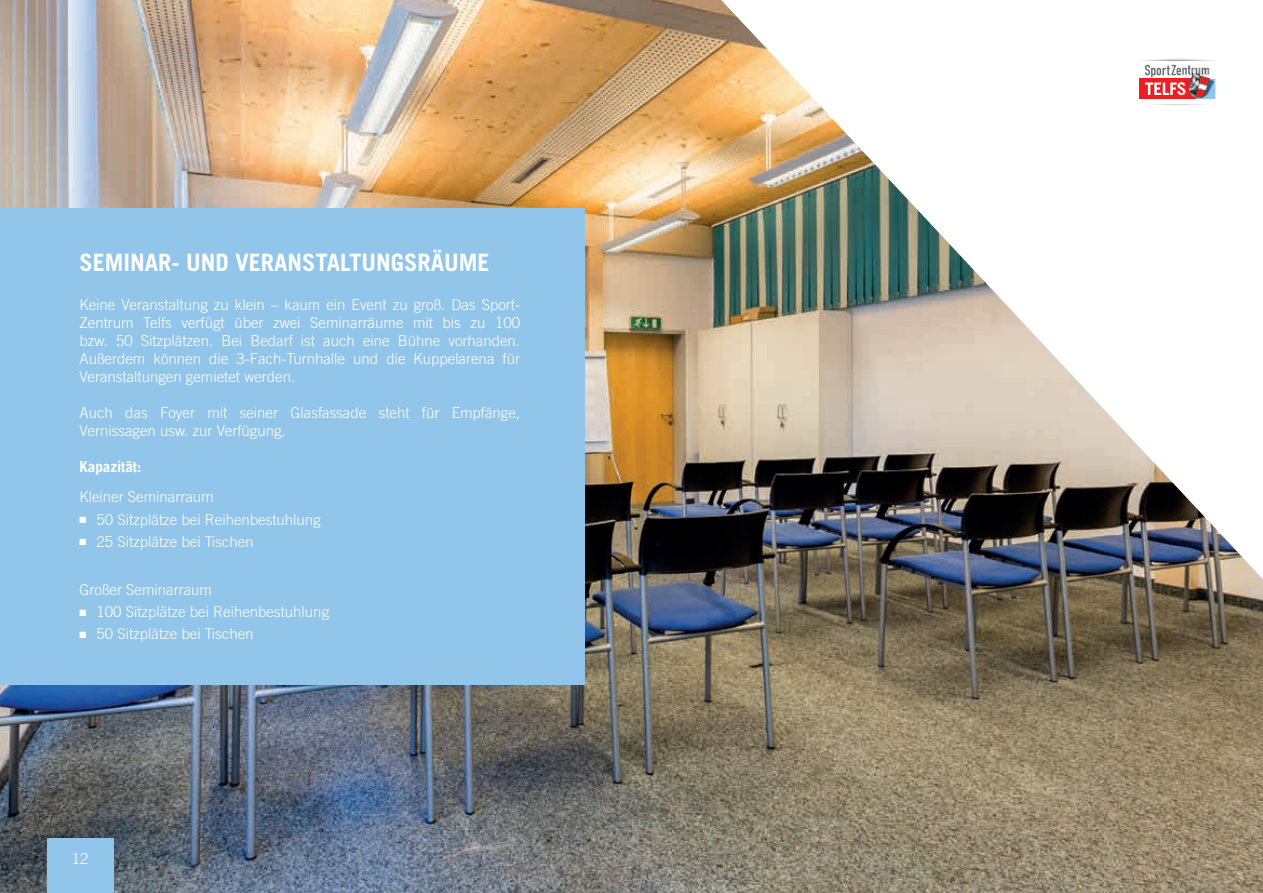
<style>
.page{position:relative;width:1263px;height:893px;background:#fff}
.page>*{position:absolute;margin:0;border:0;box-sizing:border-box;transform-origin:0 0}
.t1{font:700 24px "Trade Gothic LT Std";color:#fff}
.t2{font:300 15px/18px "Trade Gothic LT Std";color:#fff;text-align:justify}
.t3{font:300 15px "Trade Gothic";color:#fff}
.t4{font:700 15px "Trade Gothic LT Std";color:#fff}
</style>
<div class="page">
<img style="left:0;top:0;width:1263px;height:893px">
<div style="left:0;top:208px;width:585px;height:477px;background:#92c5ea"></div>
<img style="left:1135px;top:57px;width:84px;height:4px">
<img style="left:1135px;top:103px;width:84px;height:4px">
<div style="left:1135px;top:61px;width:84px;height:42px;background:#fff"></div>
<div style="left:1139px;top:79px;width:56px;height:20px;background:#ee1d23"></div>
<svg style="left:1145px;top:65px;width:45px;height:30px"></svg>
<div style="left:47px;top:839px;width:67px;height:54px;background:#92c5ea"></div>
<img style="left:1177px;top:66px;width:38px;height:33px">
<h1 class="t1" style="left:80px;top:248px;width:411px">SEMINAR- UND VERANSTALTUNGSRÄUME</h1>
<p class="t2" style="left:80px;top:296px;width:442px">Keine Veranstaltung zu klein – kaum ein Event zu groß. Das Sport-Zentrum Telfs verfügt über zwei Seminarräume mit bis zu 100 bzw. 50 Sitzplätzen. Bei Bedarf ist auch eine Bühne vorhanden.<br>Außerdem können die 3-Fach-Turnhalle und die Kuppelarena für Veranstaltungen gemietet werden.</p>
<p class="t2" style="left:80px;top:404px;width:442px">Auch das Foyer mit seiner Glasfassade steht für Empfänge,<br>Vernissagen usw. zur Verfügung.</p>
<p class="t4" style="left:80px;top:458px;width:63px">Kapazität:</p>
<p class="t2" style="left:80px;top:488px;width:136px">Kleiner Seminarraum</p>
<p class="t3" style="left:80px;top:510px;width:243px">■ 50 Sitzplätze bei Reihenbestuhlung</p>
<p class="t3" style="left:80px;top:533px;width:175px">■ 25 Sitzplätze bei Tischen</p>
<p class="t2" style="left:80px;top:580px;width:134px">Großer Seminarraum</p>
<p class="t3" style="left:80px;top:603px;width:251px">■ 100 Sitzplätze bei Reihenbestuhlung</p>
<p class="t3" style="left:80px;top:625px;width:175px">■ 50 Sitzplätze bei Tischen</p>
<p class="t2" style="left:72px;top:850px;width:18px">12</p>
</div>
